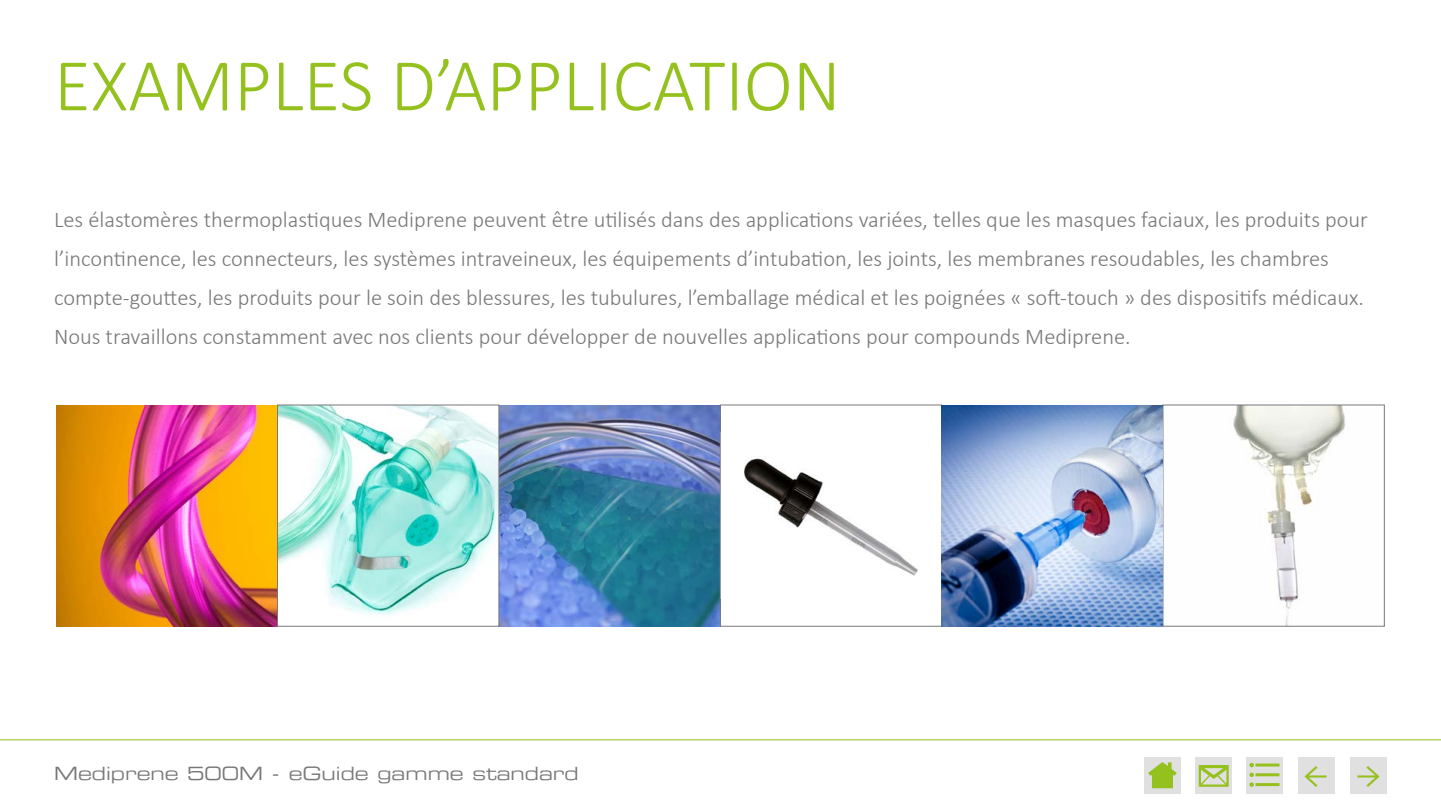
<style>
.page{position:relative;width:1441px;height:810px;background:#fff}
.page>*{position:absolute;margin:0;border:0;box-sizing:border-box;transform-origin:0 0}
.t1{font:300 75px "Calibri";color:#95c11f}
.t2{font:37.5px "Minion Pro";color:#95c11f}
.t3{font:300 22.5px/39px "Calibri";color:#78777a}
.t4{font:18px "Eurostile Extended Two";color:#78777a}
</style>
<div class="page">
<div style="left:1349px;top:757px;width:37px;height:37px;background:#e1e0e1"></div>
<hr style="left:0;top:739px;width:1440px;height:1px;background:#95c11f">
<div style="left:1246px;top:757px;width:37px;height:37px;background:#e1e0e1"></div>
<hr style="left:1255px;top:783px;width:24px;height:3px;background:#95c11f">
<hr style="left:1255px;top:773px;width:24px;height:3px;background:#95c11f">
<svg style="left:1249px;top:773px;width:4px;height:14px"></svg>
<hr style="left:1255px;top:764px;width:24px;height:3px;background:#95c11f">
<svg style="left:1249px;top:763px;width:4px;height:4px"></svg>
<div style="left:1297px;top:757px;width:37px;height:37px;background:#e1e0e1"></div>
<div style="left:1195px;top:757px;width:37px;height:37px;background:#e1e0e1"></div>
<svg style="left:1198px;top:765px;width:30px;height:22px"></svg>
<div style="left:1144px;top:757px;width:37px;height:37px;background:#e1e0e1"></div>
<svg style="left:1148px;top:762px;width:28px;height:26px"></svg>
<img style="left:56px;top:405px;width:221px;height:221px">
<img style="left:279px;top:405px;width:440px;height:221px">
<img style="left:941px;top:405px;width:406px;height:221px">
<div style="left:277px;top:405px;width:222px;height:222px;border:1px solid #78777a"></div>
<img style="left:744px;top:458px;width:174px;height:118px">
<div style="left:719px;top:405px;width:222px;height:222px;border:1px solid #78777a"></div>
<h1 class="t1" style="left:54px;top:39px;width:788px">EXAMPLES D’APPLICATION</h1>
<p class="t3" style="left:54px;top:200px;width:1315px">Les élastomères thermoplastiques Mediprene peuvent être utilisés dans des applications variées, telles que les masques faciaux, les produits pour l’incontinence, les connecteurs, les systèmes intraveineux, les équipements d’intubation, les joints, les membranes resoudables, les chambres compte-gouttes, les produits pour le soin des blessures, les tubulures, l’emballage médical et les poignées « soft-touch » des dispositifs médicaux.<br>Nous travaillons constamment avec nos clients pour développer de nouvelles applications pour compounds Mediprene.</p>
<p class="t4" style="left:54px;top:761px;width:526px">Mediprene 500M - eGuide gamme standard</p>
<h2 class="t2" style="left:1303px;top:749px;width:26px">←</h2>
</div>
